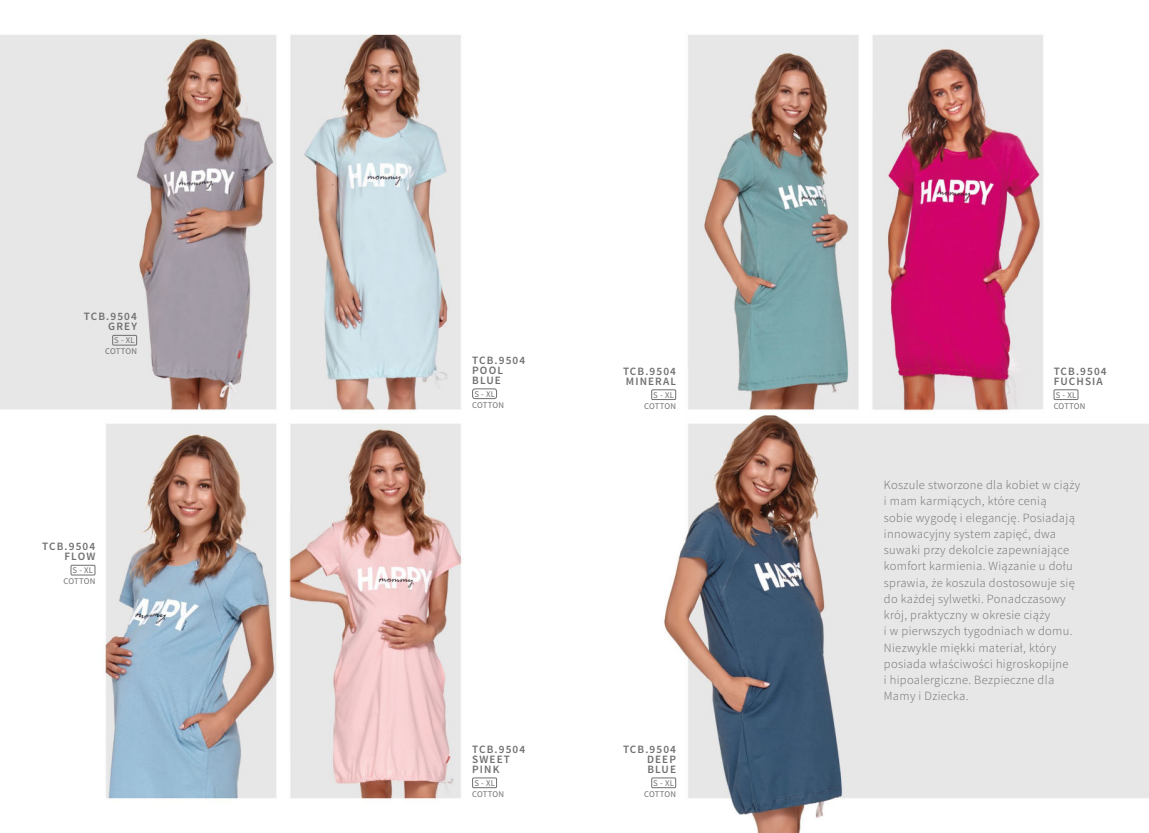
<style>
.page{position:relative;width:1149px;height:833px;background:#fff}
.page>*{position:absolute;margin:0;border:0;box-sizing:border-box;transform-origin:0 0}
.t1{font:300 12.5px/16.2px "Source Sans Pro";letter-spacing:.025em;color:#706f6f}
.t2{font:600 11.25px/10px "Source Sans Pro";letter-spacing:.1em;color:#706f6f}
.t3{font:8.75px/11.2px "Source Sans Pro";letter-spacing:.015em;color:#706f6f;text-align:right}
</style>
<div class="page">
<img style="left:0;top:34px;width:1148px;height:799px">
<div style="left:651px;top:777px;width:24px;height:11px;border:1px solid #706f6f"></div>
<div style="left:1053px;top:389px;width:24px;height:11px;border:1px solid #706f6f"></div>
<div style="left:651px;top:389px;width:24px;height:11px;border:1px solid #706f6f"></div>
<div style="left:112px;top:335px;width:25px;height:10px;border:1px solid #706f6f"></div>
<div style="left:472px;top:777px;width:24px;height:11px;border:1px solid #706f6f"></div>
<div style="left:71px;top:565px;width:24px;height:10px;border:1px solid #706f6f"></div>
<div style="left:472px;top:388px;width:24px;height:11px;border:1px solid #706f6f;border-radius:2px"></div>
<p class="t2" style="left:84px;top:311px;width:54px;text-align:right">TCB.9504<br>GREY</p>
<p class="t3" style="left:105px;top:335px;width:33px">S - XL<br>COTTON</p>
<p class="t2" style="left:42px;top:541px;width:54px;text-align:right">TCB.9504<br>FLOW</p>
<p class="t3" style="left:63px;top:565px;width:33px">S - XL<br>COTTON</p>
<p class="t2" style="left:472px;top:355px;width:54px">TCB.9504<br>POOL<br>BLUE</p>
<p class="t3" style="left:472px;top:388px;width:33px;text-align:left">S - XL<br>COTTON</p>
<p class="t2" style="left:622px;top:366px;width:54px">TCB.9504<br>MINERAL</p>
<p class="t3" style="left:644px;top:389px;width:33px">S - XL<br>COTTON</p>
<p class="t2" style="left:472px;top:744px;width:54px">TCB.9504<br>SWEET<br>PINK</p>
<p class="t3" style="left:472px;top:777px;width:33px;text-align:left">S - XL<br>COTTON</p>
<p class="t2" style="left:646px;top:744px;width:31px;text-align:justify;text-indent:-24px">TCB.9504<br>DEEP BLUE</p>
<p class="t3" style="left:644px;top:777px;width:33px">S - XL<br>COTTON</p>
<p class="t2" style="left:1053px;top:366px;width:54px">TCB.9504<br>FUCHSIA</p>
<p class="t3" style="left:1053px;top:389px;width:33px;text-align:left">S - XL<br>COTTON</p>
<p class="t1" style="left:883px;top:478px;width:198px">Koszule stworzone dla kobiet w ciąży i mam karmiących, które cenią<br>sobie wygodę i elegancję. Posiadają innowacyjny system zapięć, dwa suwaki przy dekolcie zapewniające komfort karmienia. Wiązanie u dołu sprawia, że koszula dostosowuje się do każdej sylwetki. Ponadczasowy krój, praktyczny w okresie ciąży<br>i w pierwszych tygodniach w domu.<br>Niezwykle miękki materiał, który posiada właściwości higroskopijne<br>i hipoalergiczne. Bezpieczne dla Mamy i Dziecka.</p>
</div>
